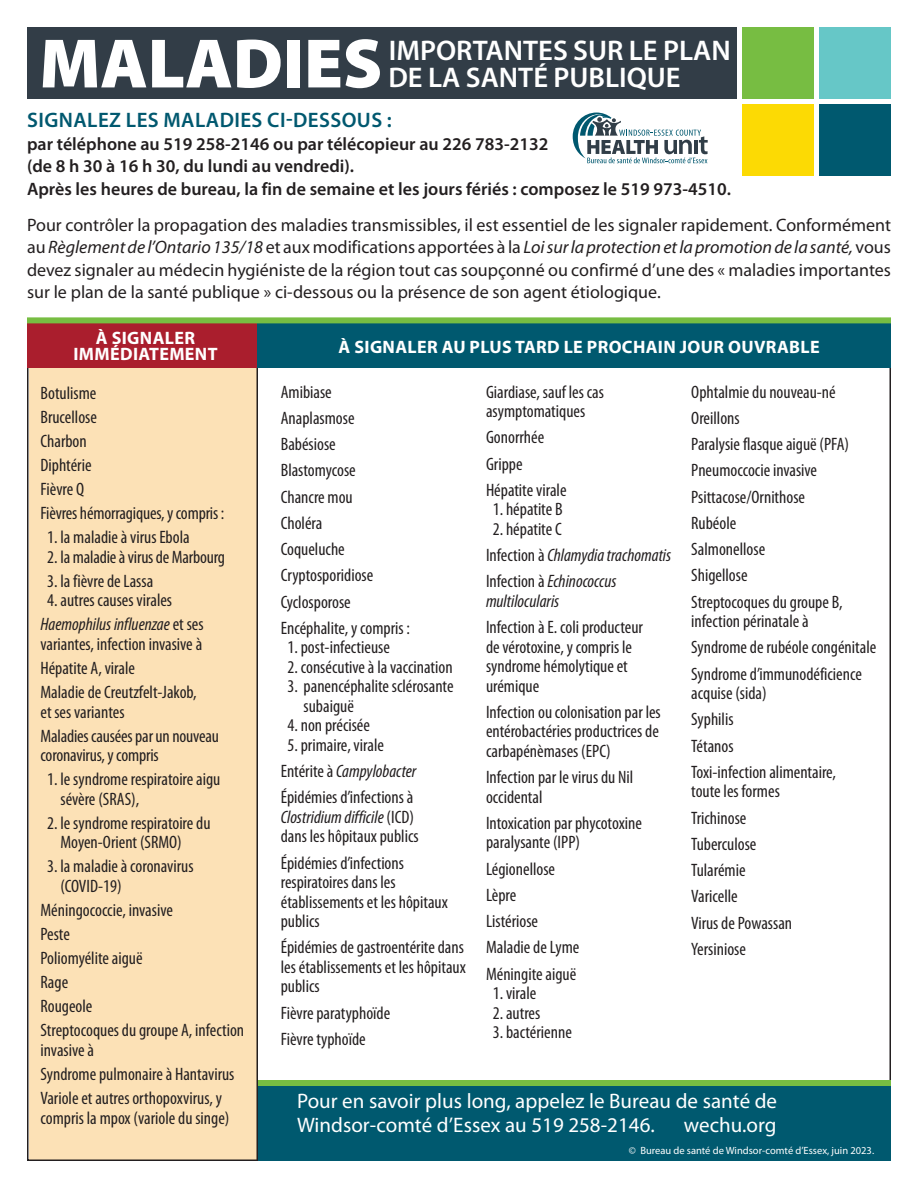
<style>
.page{position:relative;width:918px;height:1188px;background:#fff}
.page>*{position:absolute;margin:0;border:0;box-sizing:border-box;transform-origin:0 0}
.t1{font:900 70.5px "Myriad Pro";letter-spacing:-.005em;color:#fff}
.t2{font:600 28.5px/27px "Myriad Pro";color:#fff}
.t3{font:21px/24px "Myriad Pro";color:#fff}
.t4{font:600 21px "Myriad Pro";letter-spacing:.02em;color:#00586f}
.t5{font:condensed 18px/19.5px "Myriad Pro";color:#231f20}
.t6{font:18px/22.5px "Myriad Pro";color:#231f20;text-align:justify}
.t7{font:600 18px/22.5px "Myriad Pro";color:#231f20}
.t8{font:italic condensed 18px/19.5px "Myriad Pro";color:#231f20}
.t9{font:700 18px/16.5px "Myriad Pro";letter-spacing:.02em;color:#fff;text-align:center}
.t10{font:10.5px "Myriad Pro";color:#fff}
.s1{font-style:italic}
.s2{font-style:normal}
</style>
<div class="page">
<div style="left:29px;top:320px;width:227px;height:841px;background:#fce1b6"></div>
<div style="left:27px;top:27px;width:709px;height:72px;background:#323d47"></div>
<svg style="left:573px;top:113px;width:135px;height:50px"></svg>
<div style="left:819px;top:27px;width:72px;height:72px;background:#66c7c7"></div>
<div style="left:819px;top:104px;width:72px;height:72px;background:#00596f"></div>
<div style="left:742px;top:27px;width:72px;height:72px;background:#77bd42"></div>
<div style="left:742px;top:104px;width:72px;height:72px;background:#fcda04"></div>
<hr style="left:256px;top:323px;width:2px;height:838px;background:#231f20">
<div style="left:258px;top:1083px;width:633px;height:78px;background:#00596f"></div>
<div style="left:258px;top:1080px;width:633px;height:6px;background:#77bd42"></div>
<div style="left:257px;top:320px;width:634px;height:48px;background:#00596f"></div>
<div style="left:27px;top:320px;width:229px;height:48px;background:#aa1e2d"></div>
<div style="left:27px;top:317px;width:864px;height:6px;background:#77bd42"></div>
<p class="t1" style="left:39px;top:17px;width:345px">MALADIES</p>
<p class="t2" style="left:388px;top:37px;width:344px">IMPORTANTES SUR LE PLAN<br>DE LA SANTÉ PUBLIQUE</p>
<p class="t4" style="left:27px;top:107px;width:366px">SIGNALEZ LES MALADIES CI-DESSOUS :</p>
<p class="t7" style="left:27px;top:132px;width:705px">par téléphone au 519 258-2146 ou par télécopieur au 226 783-2132<br>(de 8 h 30 à 16 h 30, du lundi au vendredi).<br>Après les heures de bureau, la fin de semaine et les jours fériés : composez le 519 973-4510.</p>
<p class="t6" style="left:27px;top:213px;width:866px">Pour contrôler la propagation des maladies transmissibles, il est essentiel de les signaler rapidement. Conformément au <span class="s1">Règlement de l’Ontario 135/18</span> et aux modifications apportées à la <span class="s1">Loi sur la protection et la promotion de la santé,</span> vous devez signaler au médecin hygiéniste de la région tout cas soupçonné ou confirmé d’une des « maladies importantes sur le plan de la santé publique » ci-dessous ou la présence de son agent étiologique.</p>
<p class="t9" style="left:73px;top:329px;width:146px">À SIGNALER<br>IMMÉDIATEMENT</p>
<p class="t5" style="left:40px;top:383px;width:57px">Botulisme</p>
<p class="t5" style="left:40px;top:407px;width:58px">Brucellose</p>
<p class="t5" style="left:40px;top:431px;width:48px">Charbon</p>
<p class="t5" style="left:40px;top:455px;width:53px">Diphtérie</p>
<p class="t5" style="left:40px;top:479px;width:45px">Fièvre Q</p>
<p class="t5" style="left:40px;top:503px;width:185px">Fièvres hémorragiques, y compris :</p>
<p class="t5" style="left:47px;top:527px;width:144px">1. la maladie à virus Ebola</p>
<p class="t5" style="left:47px;top:547px;width:179px">2. la maladie à virus de Marbourg</p>
<p class="t5" style="left:47px;top:571px;width:108px">3. la fièvre de Lassa</p>
<p class="t5" style="left:47px;top:590px;width:126px">4. autres causes virales</p>
<p class="t5" style="left:40px;top:614px;width:165px"><span class="s1">Haemophilus influenzae</span> et ses variantes, infection invasive à</p>
<p class="t5" style="left:40px;top:658px;width:96px">Hépatite A, virale</p>
<p class="t5" style="left:40px;top:682px;width:158px">Maladie de Creutzfelt-Jakob, et ses variantes</p>
<p class="t5" style="left:40px;top:726px;width:180px">Maladies causées par un nouveau coronavirus, y compris</p>
<p class="t5" style="left:60px;top:769px;width:161px;text-indent:-13px">1. le syndrome respiratoire aigu sévère (SRAS),</p>
<p class="t5" style="left:60px;top:813px;width:152px;text-indent:-13px">2. le syndrome respiratoire du<br>Moyen-Orient (SRMO)</p>
<p class="t5" style="left:60px;top:856px;width:135px;text-indent:-13px">3. la maladie à coronavirus (COVID-19)</p>
<p class="t5" style="left:40px;top:900px;width:134px">Méningococcie, invasive</p>
<p class="t5" style="left:40px;top:924px;width:31px">Peste</p>
<p class="t5" style="left:40px;top:948px;width:104px">Poliomyélite aiguë</p>
<p class="t5" style="left:40px;top:972px;width:29px">Rage</p>
<p class="t5" style="left:40px;top:996px;width:54px">Rougeole</p>
<p class="t5" style="left:40px;top:1020px;width:205px">Streptocoques du groupe A, infection invasive à</p>
<p class="t5" style="left:40px;top:1064px;width:195px">Syndrome pulmonaire à Hantavirus</p>
<p class="t5" style="left:40px;top:1088px;width:190px">Variole et autres orthopoxvirus, y compris la mpox (variole du singe)</p>
<p class="t9" style="left:339px;top:338px;width:483px">À SIGNALER AU PLUS TARD LE PROCHAIN JOUR OUVRABLE</p>
<p class="t5" style="left:281px;top:382px;width:53px">Amibiase</p>
<p class="t5" style="left:281px;top:408px;width:75px">Anaplasmose</p>
<p class="t5" style="left:281px;top:434px;width:57px">Babésiose</p>
<p class="t5" style="left:281px;top:460px;width:77px">Blastomycose</p>
<p class="t5" style="left:281px;top:487px;width:74px">Chancre mou</p>
<p class="t5" style="left:281px;top:513px;width:43px">Choléra</p>
<p class="t5" style="left:281px;top:539px;width:66px">Coqueluche</p>
<p class="t5" style="left:281px;top:565px;width:94px">Cryptosporidiose</p>
<p class="t5" style="left:281px;top:592px;width:71px">Cyclosporose</p>
<p class="t5" style="left:281px;top:618px;width:131px">Encéphalite, y compris :</p>
<p class="t5" style="left:288px;top:637px;width:104px">1. post-infectieuse</p>
<p class="t5" style="left:288px;top:657px;width:167px">2. consécutive à la vaccination</p>
<p class="t5" style="left:304px;top:676px;width:151px;text-indent:-16px">3. panencéphalite sclérosante subaiguë</p>
<p class="t5" style="left:288px;top:715px;width:84px">4. non précisée</p>
<p class="t5" style="left:288px;top:735px;width:98px">5. primaire, virale</p>
<p class="t8" style="left:281px;top:761px;width:137px"><span class="s2">Entérite à</span> Campylobacter</p>
<p class="t5" style="left:281px;top:787px;width:139px">Épidémies d’infections à<br><span class="s1">Clostridium difficile</span> (ICD) dans les hôpitaux publics</p>
<p class="t5" style="left:281px;top:853px;width:169px">Épidémies d’infections respiratoires dans les établissements et les hôpitaux publics</p>
<p class="t5" style="left:281px;top:937px;width:187px;text-align:justify">Épidémies de gastroentérite dans les établissements et les hôpitaux publics</p>
<p class="t5" style="left:281px;top:1003px;width:111px">Fièvre paratyphoïde</p>
<p class="t5" style="left:281px;top:1029px;width:87px">Fièvre typhoïde</p>
<p class="t5" style="left:486px;top:382px;width:119px">Giardiase, sauf les cas asymptomatiques</p>
<p class="t5" style="left:486px;top:427px;width:60px">Gonorrhée</p>
<p class="t5" style="left:486px;top:454px;width:38px">Grippe</p>
<p class="t5" style="left:486px;top:480px;width:82px">Hépatite virale</p>
<p class="t5" style="left:493px;top:499px;width:71px">1. hépatite B</p>
<p class="t5" style="left:493px;top:519px;width:71px">2. hépatite C</p>
<p class="t8" style="left:486px;top:545px;width:187px"><span class="s2">Infection à</span> Chlamydia trachomatis</p>
<p class="t8" style="left:486px;top:571px;width:132px"><span class="s2">Infection à</span> Echinococcus multilocularis</p>
<p class="t5" style="left:486px;top:617px;width:158px">Infection à E. coli producteur de vérotoxine, y compris le syndrome hémolytique et urémique</p>
<p class="t5" style="left:486px;top:702px;width:176px;text-align:justify">Infection ou colonisation par les entérobactéries productrices de carbapénèmases (EPC)</p>
<p class="t5" style="left:486px;top:767px;width:149px">Infection par le virus du Nil occidental</p>
<p class="t5" style="left:486px;top:813px;width:157px">Intoxication par phycotoxine paralysante (IPP)</p>
<p class="t5" style="left:486px;top:859px;width:71px">Légionellose</p>
<p class="t5" style="left:486px;top:885px;width:32px">Lèpre</p>
<p class="t5" style="left:486px;top:911px;width:54px">Listériose</p>
<p class="t5" style="left:486px;top:937px;width:95px">Maladie de Lyme</p>
<p class="t5" style="left:486px;top:964px;width:92px">Méningite aiguë</p>
<p class="t5" style="left:493px;top:983px;width:45px">1. virale</p>
<p class="t5" style="left:493px;top:1003px;width:49px">2. autres</p>
<p class="t5" style="left:493px;top:1022px;width:81px">3. bactérienne</p>
<p class="t5" style="left:691px;top:382px;width:146px">Ophtalmie du nouveau-né</p>
<p class="t5" style="left:691px;top:408px;width:50px">Oreillons</p>
<p class="t5" style="left:691px;top:434px;width:159px">Paralysie flasque aiguë (PFA)</p>
<p class="t5" style="left:691px;top:460px;width:127px">Pneumoccocie invasive</p>
<p class="t5" style="left:691px;top:487px;width:115px">Psittacose/Ornithose</p>
<p class="t5" style="left:691px;top:513px;width:47px">Rubéole</p>
<p class="t5" style="left:691px;top:539px;width:76px">Salmonellose</p>
<p class="t5" style="left:691px;top:565px;width:58px">Shigellose</p>
<p class="t5" style="left:691px;top:592px;width:153px">Streptocoques du groupe B, infection périnatale à</p>
<p class="t5" style="left:691px;top:637px;width:187px">Syndrome de rubéole congénitale</p>
<p class="t5" style="left:691px;top:664px;width:172px">Syndrome d’immunodéficience acquise (sida)</p>
<p class="t5" style="left:691px;top:709px;width:44px">Syphilis</p>
<p class="t5" style="left:691px;top:736px;width:44px">Tétanos</p>
<p class="t5" style="left:691px;top:762px;width:146px">Toxi-infection alimentaire, toute les formes</p>
<p class="t5" style="left:691px;top:808px;width:57px">Trichinose</p>
<p class="t5" style="left:691px;top:834px;width:67px">Tuberculose</p>
<p class="t5" style="left:691px;top:860px;width:56px">Tularémie</p>
<p class="t5" style="left:691px;top:886px;width:48px">Varicelle</p>
<p class="t5" style="left:691px;top:913px;width:102px">Virus de Powassan</p>
<p class="t5" style="left:691px;top:939px;width:56px">Yersiniose</p>
<p class="t3" style="left:297px;top:1089px;width:482px">Pour en savoir plus long, appelez le Bureau de santé de<br>Windsor-comté d’Essex au 519 258-2146.</p>
<p class="t3" style="left:684px;top:1113px;width:94px">wechu.org</p>
<p class="t10" style="left:629px;top:1144px;width:247px">© Bureau de santé de Windsor-comté d’Essex, juin 2023.</p>
</div>
